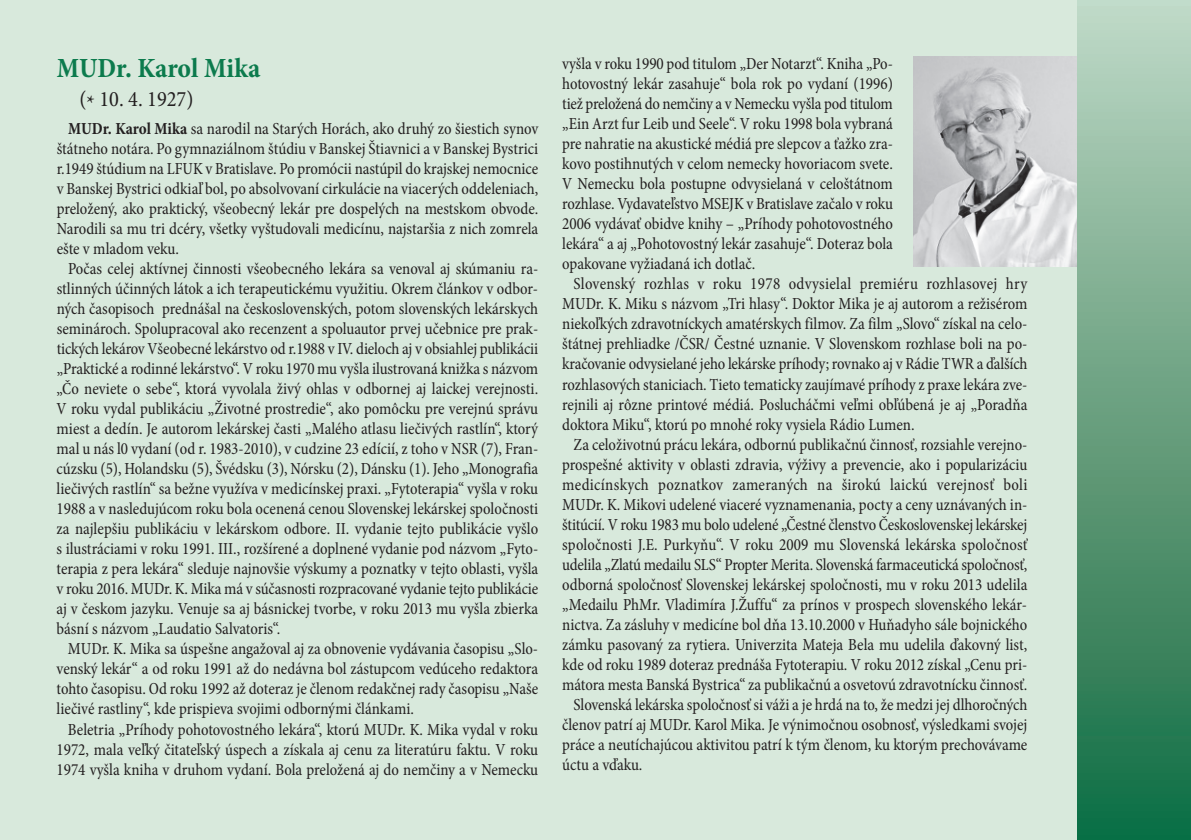
<style>
.page{position:relative;width:1191px;height:840px;background:#fff}
.page>*{position:absolute;margin:0;border:0;box-sizing:border-box;transform-origin:0 0}
.t1{font:700 condensed 28px "Minion Pro";color:#0c7b4d}
.t2{font:condensed 22px "Minion Pro";color:#231f20}
.t3{font:condensed 17px/20px "Minion Pro";letter-spacing:-.005em;color:#231f20;text-align:justify;scale:.96 1}
.t4{font:condensed 17px "Minion Pro";letter-spacing:.015em;color:#231f20;scale:.96 1}
.s1{font-weight:700}
</style>
<div class="page">
<div style="left:0;top:0;width:1077px;height:839px;background:#d8e9dc"></div>
<img style="left:913px;top:57px;width:164px;height:209px">
<div style="left:1077px;top:0;width:114px;height:839px;background:linear-gradient(to bottom,#c0d7c3,#106b3f)"></div>
<h1 class="t1" style="left:57px;top:58px;width:205px">MUDr. Karol Mika</h1>
<p class="t2" style="left:79px;top:91px;width:116px">(* 10. 4. 1927)</p>
<p class="t3" style="left:57px;top:120px;width:503px;text-indent:11px"><span class="s1">MUDr. Karol Mika</span> sa narodil na Starých Horách, ako druhý zo šiestich synov štátneho notára. Po gymnaziálnom štúdiu v Banskej Štiavnici a v Banskej Bystrici r.1949 štúdium na LFUK v Bratislave. Po promócii nastúpil do krajskej nemocnice v Banskej Bystrici odkiaľ bol, po absolvovaní cirkulácie na viacerých oddeleniach, preložený, ako praktický, všeobecný lekár pre dospelých na mestskom obvode.<br>Narodili sa mu tri dcéry, všetky vyštudovali medicínu, najstaršia z nich zomrela ešte v mladom veku.</p>
<p class="t3" style="left:57px;top:260px;width:503px;text-indent:11px">Počas celej aktívnej činnosti všeobecného lekára sa venoval aj skúmaniu ra&shy;stlinných účinných látok a ich terapeutickému využitiu. Okrem článkov v odbor&shy;ných časopisoch prednášal na československých, potom slovenských lekárskych seminároch. Spolupracoval ako recenzent a spoluautor prvej učebnice pre prak&shy;tických lekárov Všeobecné lekárstvo od r.1988 v IV. dieloch aj v obsiahlej publikácii „Praktické a rodinné lekárstvo“. V roku 1970 mu vyšla ilustrovaná knižka s názvom „Čo neviete o sebe“, ktorá vyvolala živý ohlas v odbornej aj laickej verejnosti.<br>V roku vydal publikáciu „Životné prostredie“, ako pomôcku pre verejnú správu miest a dedín. Je autorom lekárskej časti „Malého atlasu liečivých rastlín“, ktorý mal u nás l0 vydaní (od r. 1983-2010), v cudzine 23 edícií, z toho v NSR (7), Fran&shy;cúzsku (5), Holandsku (5), Švédsku (3), Nórsku (2), Dánsku (1). Jeho „Monografia liečivých rastlín“ sa bežne využíva v medicínskej praxi. „Fytoterapia“ vyšla v roku 1988 a v nasledujúcom roku bola ocenená cenou Slovenskej lekárskej spoločnosti za najlepšiu publikáciu v lekárskom odbore. II. vydanie tejto publikácie vyšlo s ilustráciami v roku 1991. III., rozšírené a doplnené vydanie pod názvom „Fyto&shy;terapia z pera lekára“ sleduje najnovšie výskumy a poznatky v tejto oblasti, vyšla v roku 2016. MUDr. K. Mika má v súčasnosti rozpracované vydanie tejto publikácie aj v českom jazyku. Venuje sa aj básnickej tvorbe, v roku 2013 mu vyšla zbierka básní s názvom „Laudatio Salvatoris“.</p>
<p class="t3" style="left:57px;top:640px;width:503px;text-indent:11px">MUDr. K. Mika sa úspešne angažoval aj za obnovenie vydávania časopisu „Slo&shy;venský lekár“ a od roku 1991 až do nedávna bol zástupcom vedúceho redaktora tohto časopisu. Od roku 1992 až doteraz je členom redakčnej rady časopisu „Naše liečivé rastliny“, kde prispieva svojimi odbornými článkami.</p>
<p class="t3" style="left:57px;top:720px;width:503px;text-indent:11px">Beletria „Príhody pohotovostného lekára“, ktorú MUDr. K. Mika vydal v roku 1972, mala veľký čitateľský úspech a získala aj cenu za literatúru faktu. V roku 1974 vyšla kniha v druhom vydaní. Bola preložená aj do nemčiny a v Nemecku</p>
<p class="t3" style="left:562px;top:55px;width:346px">vyšla v roku 1990 pod titulom „Der Notarzt“. Kniha „Po&shy;hotovostný lekár zasahuje“ bola rok po vydaní (1996) tiež preložená do nemčiny a v Nemecku vyšla pod titulom „Ein Arzt fur Leib und Seele“. V roku 1998 bola vybraná pre nahratie na akustické médiá pre slepcov a ťažko zra&shy;kovo postihnutých v celom nemecky hovoriacom svete.<br>V Nemecku bola postupne odvysielaná v celoštátnom rozhlase. Vydavateľstvo MSEJK v Bratislave začalo v roku 2006 vydávať obidve knihy – „Príhody pohotovostného lekára“ a aj „Pohotovostný lekár zasahuje“. Doteraz bola opakovane vyžiadaná ich dotlač.</p>
<p class="t3" style="left:562px;top:275px;width:486px;text-indent:11px">Slovenský rozhlas v roku 1978 odvysielal premiéru rozhlasovej hry MUDr. K. Miku s názvom „Tri hlasy“. Doktor Mika je aj autorom a režisérom niekoľkých zdravotníckych amatérskych filmov. Za film „Slovo“ získal na celo&shy;štátnej prehliadke /ČSR/ Čestné uznanie. V Slovenskom rozhlase boli na po&shy;kračovanie odvysielané jeho lekárske príhody; rovnako aj v Rádie TWR a ďalších rozhlasových staniciach. Tieto tematicky zaujímavé príhody z praxe lekára zve&shy;rejnili aj rôzne printové médiá. Poslucháčmi veľmi obľúbená je aj „Poradňa doktora Miku“, ktorú po mnohé roky vysiela Rádio Lumen.</p>
<p class="t3" style="left:573px;top:435px;width:474px">Za celoživotnú prácu lekára, odbornú publikačnú činnosť, rozsiahle verejno-</p>
<p class="t3" style="left:562px;top:455px;width:486px">prospešné aktivity v oblasti zdravia, výživy a prevencie, ako i popularizáciu</p>
<p class="t4" style="left:562px;top:477px;width:486px">medicínskych poznatkov zameraných na širokú laickú verejnosť boli</p>
<p class="t3" style="left:562px;top:495px;width:486px">MUDr. K. Mikovi udelené viaceré vyznamenania, pocty a ceny uznávaných in-</p>
<p class="t3" style="left:562px;top:515px;width:486px">štitúcií. V roku 1983 mu bolo udelené „Čestné členstvo Československej lekárskej</p>
<p class="t3" style="left:562px;top:535px;width:486px">spoločnosti J.E. Purkyňu“. V roku 2009 mu Slovenská lekárska spoločnosť</p>
<p class="t3" style="left:562px;top:555px;width:486px">udelila „Zlatú medailu SLS“ Propter Merita. Slovenská farmaceutická spoločnosť,</p>
<p class="t3" style="left:562px;top:575px;width:486px">odborná spoločnosť Slovenskej lekárskej spoločnosti, mu v roku 2013 udelila</p>
<p class="t3" style="left:562px;top:595px;width:486px">„Medailu PhMr. Vladimíra J.Žuffu“ za prínos v prospech slovenského lekár-</p>
<p class="t3" style="left:562px;top:615px;width:486px">nictva. Za zásluhy v medicíne bol dňa 13.10.2000 v Huňadyho sále bojnického</p>
<p class="t3" style="left:562px;top:635px;width:486px">zámku pasovaný za rytiera. Univerzita Mateja Bela mu udelila ďakovný list,</p>
<p class="t3" style="left:562px;top:655px;width:486px">kde od roku 1989 doteraz prednáša Fytoterapiu. V roku 2012 získal „Cenu pri-</p>
<p class="t3" style="left:562px;top:675px;width:486px">mátora mesta Banská Bystrica“ za publikačnú a osvetovú zdravotnícku činnosť.</p>
<p class="t3" style="left:573px;top:695px;width:474px">Slovenská lekárska spoločnosť si váži a je hrdá na to, že medzi jej dlhoročných</p>
<p class="t3" style="left:562px;top:715px;width:486px">členov patrí aj MUDr. Karol Mika. Je výnimočnou osobnosť, výsledkami svojej</p>
<p class="t3" style="left:562px;top:735px;width:486px">práce a neutíchajúcou aktivitou patrí k tým členom, ku ktorým prechovávame</p>
<p class="t3" style="left:562px;top:755px;width:85px">úctu a vďaku.</p>
</div>
